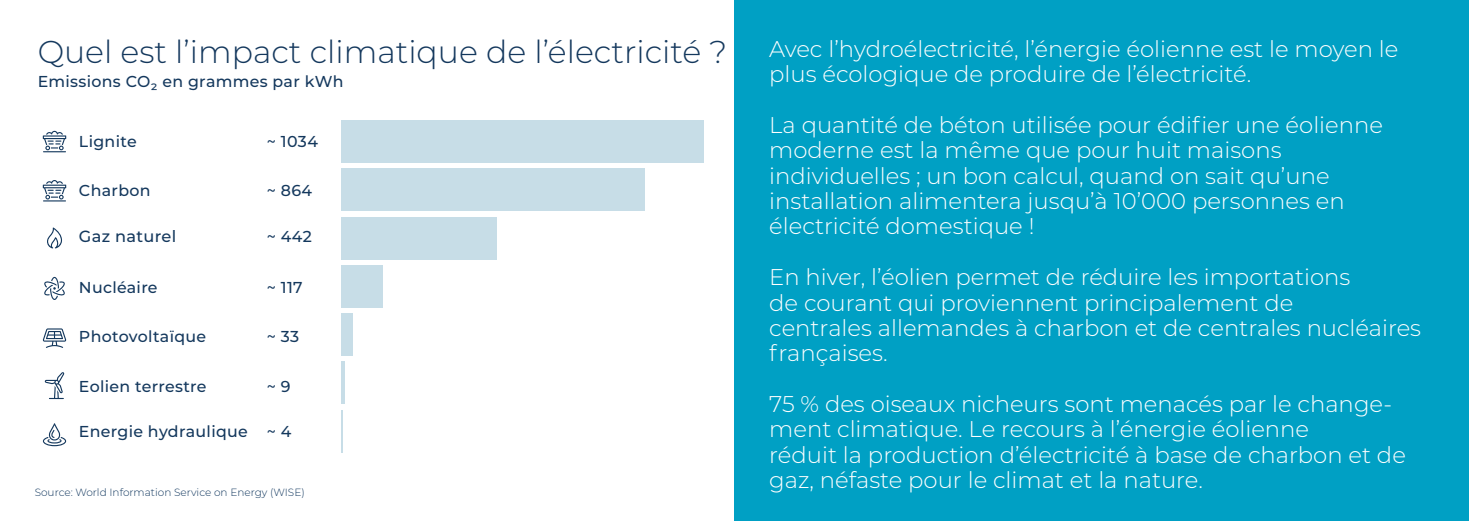
<style>
.page{position:relative;width:1469px;height:521px;background:#fff}
.page>*{position:absolute;margin:0;border:0;box-sizing:border-box;transform-origin:0 0}
.t1{font:300 31.68px "Montserrat";color:#14385d}
.t2{font:300 22.75px/25.4px "Montserrat";color:#fff}
.t3{font:500 16.1px "Montserrat";letter-spacing:.02em;color:#14385d}
.t4{font:500 15.75px "Montserrat";letter-spacing:.02em;color:#14385d}
.t5{font:300 10.5px "Montserrat";color:#12385f}
</style>
<div class="page">
<div style="left:734px;top:0;width:734px;height:521px;background:#00a0c4"></div>
<svg style="left:43px;top:328px;width:23px;height:20px"></svg>
<svg style="left:43px;top:131px;width:23px;height:21px"></svg>
<svg style="left:43px;top:180px;width:23px;height:21px"></svg>
<svg style="left:44px;top:277px;width:21px;height:23px"></svg>
<svg style="left:47px;top:227px;width:15px;height:21px"></svg>
<svg style="left:45px;top:372px;width:19px;height:27px"></svg>
<hr style="left:341px;top:361px;width:3px;height:43px;background:#c7dde7">
<div style="left:341px;top:313px;width:11px;height:42px;background:#c7dde7"></div>
<div style="left:341px;top:265px;width:41px;height:42px;background:#c7dde7"></div>
<div style="left:341px;top:217px;width:155px;height:42px;background:#c7dde7"></div>
<div style="left:341px;top:169px;width:303px;height:42px;background:#c7dde7"></div>
<div style="left:341px;top:120px;width:363px;height:43px;background:#c7dde7"></div>
<svg style="left:43px;top:423px;width:23px;height:23px"></svg>
<hr style="left:341px;top:411px;width:1px;height:42px;background:#c7dde7">
<h1 class="t1" style="left:38px;top:30px;width:691px">Quel est l’impact climatique de l’électricité ?</h1>
<p class="t4" style="left:38px;top:70px;width:307px">Emissions CO2 en grammes par kWh</p>
<p class="t4" style="left:79px;top:130px;width:59px">Lignite</p>
<p class="t4" style="left:79px;top:180px;width:73px">Charbon</p>
<p class="t3" style="left:79px;top:225px;width:99px">Gaz naturel</p>
<p class="t4" style="left:79px;top:276px;width:80px">Nucléaire</p>
<p class="t4" style="left:79px;top:326px;width:129px">Photovoltaïque</p>
<p class="t4" style="left:79px;top:375px;width:129px">Eolien terrestre</p>
<p class="t4" style="left:79px;top:420px;width:214px">Energie hydraulique ~ 4</p>
<p class="t4" style="left:267px;top:130px;width:53px">~ 1034</p>
<p class="t4" style="left:267px;top:180px;width:47px">~ 864</p>
<p class="t4" style="left:267px;top:225px;width:46px">~ 442</p>
<p class="t4" style="left:267px;top:276px;width:37px">~ 117</p>
<p class="t4" style="left:267px;top:326px;width:34px">~ 33</p>
<p class="t4" style="left:267px;top:375px;width:25px">~ 9</p>
<p class="t5" style="left:35px;top:485px;width:271px">Source: World Information Service on Energy (WISE)</p>
<p class="t2" style="left:769px;top:35px;width:631px">Avec l’hydroélectricité, l’énergie éolienne est le moyen le plus écologique de produire de l’électricité.</p>
<p class="t2" style="left:769px;top:111px;width:615px">La quantité de béton utilisée pour édifier une éolienne moderne est la même que pour huit maisons individuelles ; un bon calcul, quand on sait qu’une installation alimentera jusqu’à 10’000 personnes en électricité domestique !</p>
<p class="t2" style="left:769px;top:264px;width:653px">En hiver, l’éolien permet de réduire les importations<br>de courant qui proviennent principalement de<br>centrales allemandes à charbon et de centrales nucléaires françaises.</p>
<p class="t2" style="left:769px;top:390px;width:638px">75 % des oiseaux nicheurs sont menacés par le change&shy;ment climatique. Le recours à l’énergie éolienne<br>réduit la production d’électricité à base de charbon et de gaz, néfaste pour le climat et la nature.</p>
</div>
